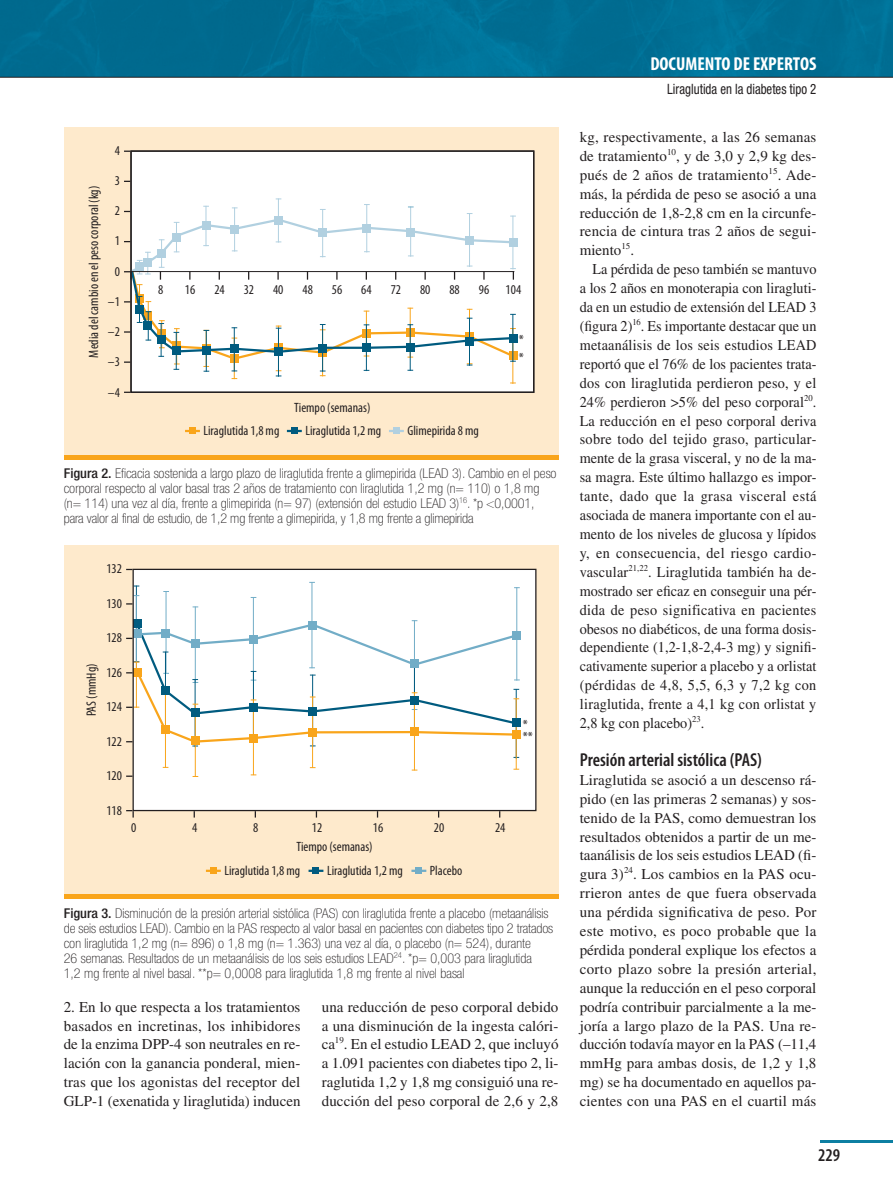
<style>
.page{position:relative;width:893px;height:1191px;background:#fff}
.page>*{position:absolute;margin:0;border:0;box-sizing:border-box;transform-origin:0 0}
.t1{font:600 condensed 18.75px "Myriad Pro";color:#231f20}
.t2{font:700 condensed 18.75px "Myriad Pro";color:#fff}
.t3{font:600 condensed 18px "Myriad Pro";color:#231f20}
.t4{font:15px/18.9px "Times LT Std";letter-spacing:.005em;color:#231f20;text-align:justify}
.t5{font:15px/18.9px "Times LT Std";letter-spacing:.005em;color:#231f20;text-align:justify;scale:.95 1}
.t6{font:condensed 14.25px "Helvetica Neue LT Std";color:#231f20;scale:.9 1}
.t7{font:100 condensed 13.5px/15px "Helvetica Neue LT Std";color:#231f20;scale:1.05 1}
.t8{font:condensed 13.5px/11.9px "Myriad Pro";color:#231f20}
.s1{font-weight:500}
</style>
<div class="page">
<img style="left:0;top:0;width:893px;height:77px">
<hr style="left:0;top:77px;width:893px;height:1px;background:#231f20">
<hr style="left:821px;top:1140px;width:72px;height:2px;background:#0d7fa2">
<div style="left:64px;top:546px;width:494px;height:353px;background:#feeacc"></div>
<div style="left:64px;top:894px;width:494px;height:5px;background:#f9a51b"></div>
<div style="left:210px;top:867px;width:7px;height:7px;background:#f9a51b"></div>
<hr style="left:206px;top:869px;width:15px;height:3px;background:#f9a51b">
<div style="left:313px;top:867px;width:6px;height:7px;background:#005b7f"></div>
<hr style="left:309px;top:869px;width:14px;height:3px;background:#005b7f">
<div style="left:416px;top:867px;width:6px;height:7px;background:#72adc7"></div>
<hr style="left:411px;top:869px;width:15px;height:3px;background:#72adc7">
<div style="left:133px;top:569px;width:403px;height:241px;background:#fff"></div>
<hr style="left:136px;top:585px;width:1px;height:78px;background:#005b7f">
<hr style="left:136px;top:595px;width:1px;height:76px;background:#72adc7">
<hr style="left:166px;top:591px;width:1px;height:82px;background:#72adc7">
<hr style="left:195px;top:606px;width:1px;height:76px;background:#72adc7">
<hr style="left:253px;top:597px;width:1px;height:83px;background:#72adc7">
<hr style="left:312px;top:582px;width:1px;height:86px;background:#72adc7">
<hr style="left:516px;top:587px;width:1px;height:93px;background:#72adc7">
<div style="left:512px;top:730px;width:9px;height:8px;background:#f9a51b"></div>
<hr style="left:165px;top:689px;width:1px;height:78px;background:#f9a51b">
<hr style="left:195px;top:704px;width:1px;height:72px;background:#f9a51b">
<hr style="left:253px;top:699px;width:1px;height:76px;background:#f9a51b">
<hr style="left:312px;top:696px;width:1px;height:71px;background:#f9a51b">
<hr style="left:414px;top:692px;width:1px;height:78px;background:#f9a51b">
<hr style="left:516px;top:698px;width:1px;height:71px;background:#f9a51b">
<div style="left:512px;top:718px;width:9px;height:9px;background:#005b7f"></div>
<div style="left:512px;top:631px;width:9px;height:9px;background:#72adc7"></div>
<div style="left:133px;top:569px;width:403px;height:242px;border:1px solid #231f20"></div>
<svg style="left:126px;top:620px;width:394px;height:126px"></svg>
<svg style="left:126px;top:775px;width:7px;height:2px"></svg>
<svg style="left:126px;top:810px;width:8px;height:7px"></svg>
<div style="left:64px;top:128px;width:494px;height:331px;background:#feeacc"></div>
<hr style="left:64px;top:455px;width:494px;height:4px;background:#f9a51b">
<div style="left:131px;top:151px;width:403px;height:241px;background:#fff"></div>
<div style="left:509px;top:238px;width:8px;height:8px;background:#b1d0e0"></div>
<div style="left:509px;top:351px;width:8px;height:9px;background:#f9a51b"></div>
<hr style="left:512px;top:328px;width:1px;height:56px;background:#f9a51b">
<div style="left:509px;top:334px;width:8px;height:8px;background:#005b7f"></div>
<div style="left:130px;top:150px;width:404px;height:243px;border:1px solid #231f20"></div>
<svg style="left:124px;top:198px;width:392px;height:185px"></svg>
<div style="left:189px;top:428px;width:7px;height:6px;background:#f9a51b"></div>
<svg style="left:185px;top:430px;width:15px;height:2px"></svg>
<div style="left:291px;top:428px;width:7px;height:6px;background:#005b7f"></div>
<svg style="left:287px;top:430px;width:15px;height:2px"></svg>
<div style="left:393px;top:428px;width:7px;height:6px;background:#b1d0e0"></div>
<svg style="left:389px;top:430px;width:15px;height:2px"></svg>
<p class="t8" style="left:115px;top:146px;width:7px">4</p>
<p class="t8" style="left:115px;top:176px;width:7px">3</p>
<p class="t8" style="left:115px;top:206px;width:7px">2</p>
<p class="t8" style="left:115px;top:236px;width:7px">1</p>
<p class="t8" style="left:115px;top:267px;width:7px">0</p>
<p class="t8" style="left:108px;top:297px;width:13px">–1</p>
<p class="t8" style="left:108px;top:327px;width:13px">–2</p>
<p class="t8" style="left:108px;top:357px;width:13px">–3</p>
<p class="t8" style="left:108px;top:387px;width:13px">–4</p>
<p class="t8" style="left:89px;top:357px;width:173px;rotate:-90deg">Media del cambio en el peso corporal (kg)</p>
<p class="t8" style="left:158px;top:285px;width:7px">8</p>
<p class="t8" style="left:185px;top:285px;width:12px">16</p>
<p class="t8" style="left:214px;top:285px;width:12px">24</p>
<p class="t8" style="left:244px;top:285px;width:12px">32</p>
<p class="t8" style="left:273px;top:285px;width:12px">40</p>
<p class="t8" style="left:302px;top:285px;width:12px">48</p>
<p class="t8" style="left:332px;top:285px;width:12px">56</p>
<p class="t8" style="left:361px;top:285px;width:12px">64</p>
<p class="t8" style="left:391px;top:285px;width:12px">72</p>
<p class="t8" style="left:420px;top:285px;width:12px">80</p>
<p class="t8" style="left:449px;top:285px;width:12px">88</p>
<p class="t8" style="left:479px;top:285px;width:44px">96 104</p>
<p class="t8" style="left:294px;top:403px;width:78px">Tiempo (semanas)</p>
<p class="t8" style="left:204px;top:426px;width:77px">Liraglutida 1,8 mg</p>
<p class="t8" style="left:305px;top:426px;width:77px">Liraglutida 1,2 mg</p>
<p class="t8" style="left:407px;top:426px;width:73px">Glimepirida 8 mg</p>
<p class="t8" style="left:519px;top:332px;width:7px;line-height:17.9px">* *</p>
<p class="t7" style="left:64px;top:467px;width:471px"><span class="s1">Figura 2.</span> Eficacia sostenida a largo plazo de liraglutida frente a glimepirida (LEAD 3). Cambio en el peso corporal respecto al valor basal tras 2 años de tratamiento con liraglutida 1,2 mg (n= 110) o 1,8 mg (n= 114) una vez al día, frente a glimepirida (n= 97) (extensión del estudio LEAD 3)<sup>16</sup>. *p &lt;0,0001, para valor al final de estudio, de 1,2 mg frente a glimepirida, y 1,8 mg frente a glimepirida</p>
<p class="t8" style="left:87px;top:716px;width:54px;rotate:-90deg">PAS (mmHg)</p>
<p class="t8" style="left:106px;top:564px;width:17px">132</p>
<p class="t8" style="left:106px;top:598px;width:17px">130</p>
<p class="t8" style="left:106px;top:633px;width:17px">128</p>
<p class="t8" style="left:106px;top:667px;width:17px">126</p>
<p class="t8" style="left:106px;top:702px;width:17px">124</p>
<p class="t8" style="left:106px;top:736px;width:17px">122</p>
<p class="t8" style="left:106px;top:771px;width:17px">120</p>
<p class="t8" style="left:106px;top:806px;width:17px">118</p>
<p class="t8" style="left:131px;top:822px;width:7px">0</p>
<p class="t8" style="left:192px;top:822px;width:7px">4</p>
<p class="t8" style="left:253px;top:822px;width:7px">8</p>
<p class="t8" style="left:312px;top:822px;width:12px">12</p>
<p class="t8" style="left:373px;top:822px;width:12px">16</p>
<p class="t8" style="left:434px;top:822px;width:12px">20</p>
<p class="t8" style="left:495px;top:822px;width:12px">24</p>
<p class="t8" style="left:296px;top:841px;width:78px">Tiempo (semanas)</p>
<p class="t8" style="left:224px;top:866px;width:77px">Liraglutida 1,8 mg</p>
<p class="t8" style="left:327px;top:866px;width:77px">Liraglutida 1,2 mg</p>
<p class="t8" style="left:430px;top:866px;width:34px">Placebo</p>
<p class="t8" style="left:523px;top:720px;width:12px">* **</p>
<p class="t7" style="left:64px;top:907px;width:468px"><span class="s1">Figura 3.</span> Disminución de la presión arterial sistólica (PAS) con liraglutida frente a placebo (metaanálisis de seis estudios LEAD). Cambio en la PAS respecto al valor basal en pacientes con diabetes tipo 2 tratados con liraglutida 1,2 mg (n= 896) o 1,8 mg (n= 1.363) una vez al día, o placebo (n= 524), durante<br>26 semanas. Resultados de un metaanálisis de los seis estudios LEAD<sup>24</sup>. *p= 0,003 para liraglutida<br>1,2 mg frente al nivel basal. **p= 0,0008 para liraglutida 1,8 mg frente al nivel basal</p>
<p class="t4" style="left:64px;top:998px;width:238px">2. En lo que respecta a los tratamientos basados en incretinas, los inhibidores de la enzima DPP-4 son neutrales en re&shy;lación con la ganancia ponderal, mien&shy;tras que los agonistas del receptor del GLP-1 (exenatida y liraglutida) inducen</p>
<p class="t4" style="left:322px;top:998px;width:238px">una reducción de peso corporal debido a una disminución de la ingesta calóri&shy;ca<sup>19</sup>. En el estudio LEAD 2, que incluyó a 1.091 pacientes con diabetes tipo 2, li&shy;raglutida 1,2 y 1,8 mg consiguió una re&shy;ducción del peso corporal de 2,6 y 2,8</p>
<p class="t2" style="left:650px;top:56px;width:168px">DOCUMENTO DE EXPERTOS</p>
<p class="t6" style="left:667px;top:83px;width:167px">Liraglutida en la diabetes tipo 2</p>
<p class="t4" style="left:580px;top:129px;width:238px">kg, respectivamente, a las 26 semanas de tratamiento<sup>10</sup>, y de 3,0 y 2,9 kg des&shy;pués de 2 años de tratamiento<sup>15</sup>. Ade&shy;más, la pérdida de peso se asoció a una reducción de 1,8-2,8 cm en la circunfe&shy;rencia de cintura tras 2 años de segui&shy;miento<sup>15</sup>.</p>
<p class="t5" style="left:580px;top:261px;width:251px;text-indent:13px">La pérdida de peso también se mantuvo a los 2 años en monoterapia con liragluti&shy;da en un estudio de extensión del LEAD 3 (figura 2)<sup>16</sup>. Es importante destacar que un metaanálisis de los seis estudios LEAD reportó que el 76% de los pacientes trata&shy;dos con liraglutida perdieron peso, y el 24% perdieron &gt;5% del peso corporal<sup>20</sup>.<br>La reducción en el peso corporal deriva sobre todo del tejido graso, particular&shy;mente de la grasa visceral, y no de la ma&shy;sa magra. Este último hallazgo es impor&shy;tante, dado que la grasa visceral está asociada de manera importante con el au&shy;mento de los niveles de glucosa y lípidos y, en consecuencia, del riesgo cardio&shy;vascular<sup>21,22</sup>. Liraglutida también ha de&shy;mostrado ser eficaz en conseguir una pér&shy;dida de peso significativa en pacientes obesos no diabéticos, de una forma dosis&shy;dependiente (1,2-1,8-2,4-3 mg) y signifi&shy;cativamente superior a placebo y a orlistat (pérdidas de 4,8, 5,5, 6,3 y 7,2 kg con liraglutida, frente a 4,1 kg con orlistat y 2,8 kg con placebo)<sup>23</sup>.</p>
<p class="t1" style="left:580px;top:752px;width:184px">Presión arterial sistólica (PAS)</p>
<p class="t4" style="left:580px;top:772px;width:238px">Liraglutida se asoció a un descenso rá&shy;pido (en las primeras 2 semanas) y sos&shy;tenido de la PAS, como demuestran los resultados obtenidos a partir de un me&shy;taanálisis de los seis estudios LEAD (fi&shy;gura 3)<sup>24</sup>. Los cambios en la PAS ocu&shy;rrieron antes de que fuera observada una pérdida significativa de peso. Por este motivo, es poco probable que la pérdida ponderal explique los efectos a corto plazo sobre la presión arterial, aunque la reducción en el peso corporal podría contribuir parcialmente a la me&shy;joría a largo plazo de la PAS. Una re&shy;ducción todavía mayor en la PAS (–11,4 mmHg para ambas dosis, de 1,2 y 1,8 mg) se ha documentado en aquellos pa&shy;cientes con una PAS en el cuartil más</p>
<p class="t3" style="left:818px;top:1148px;width:24px">229</p>
</div>
